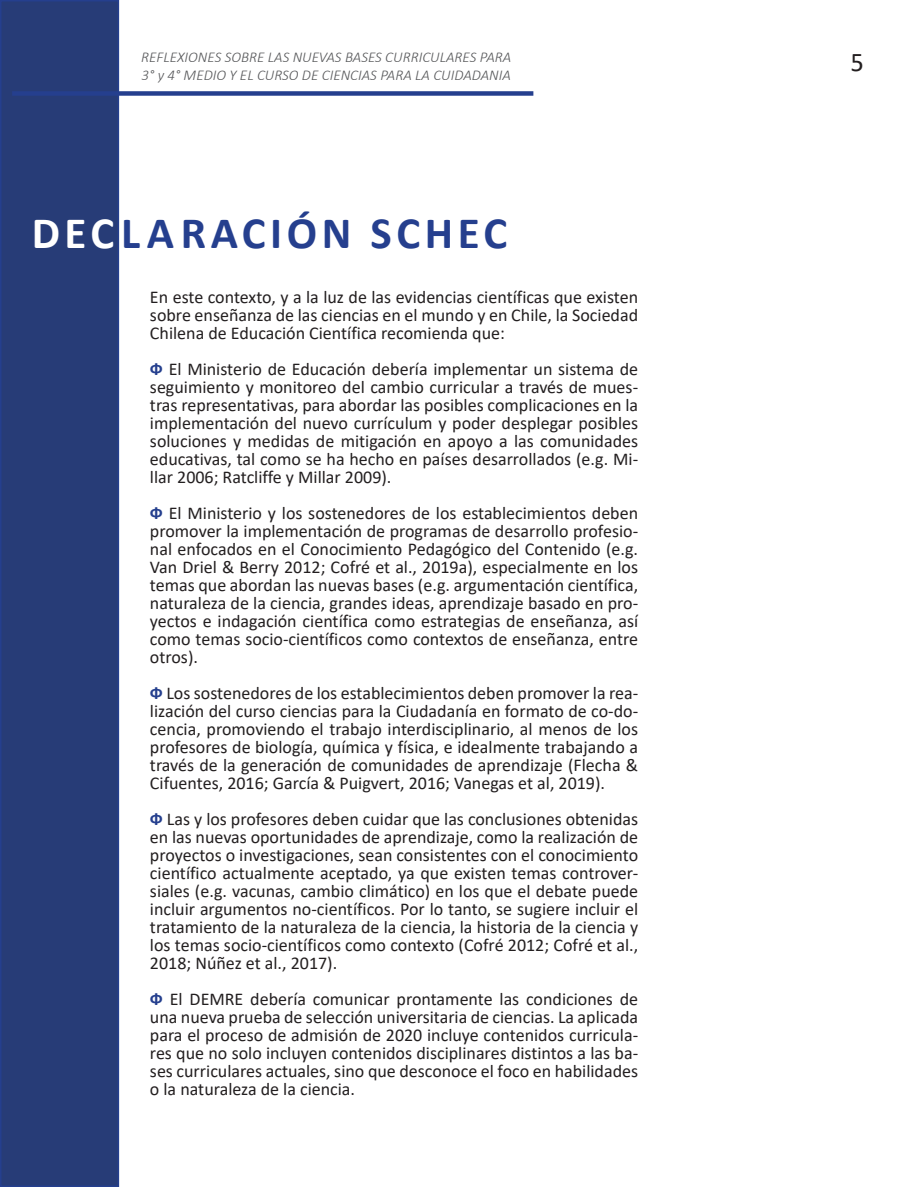
<style>
.page{position:relative;width:919px;height:1187px;background:#fff}
.page>*{position:absolute;margin:0;border:0;box-sizing:border-box;transform-origin:0 0}
.t1{font:700 45px "Calibri";letter-spacing:.1em;color:#253f8e}
.t2{font:27px "Calibri";color:#231f20}
.t3{font:18px/18px "Calibri";color:#231f20;text-align:justify}
.t4{font:italic 300 15px/18px "Calibri";color:#57585a}
.s1{color:#fff}
.s2{font-weight:700;color:#253f8e}
</style>
<div class="page">
<div style="left:0;top:0;width:119px;height:1186px;background:#273c77;border:2px solid #253f8e"></div>
<div style="left:12px;top:91px;width:521px;height:5px;background:#253f8e"></div>
<p class="t4" style="left:141px;top:48px;width:371px">REFLEXIONES SOBRE LAS NUEVAS BASES CURRICULARES PARA<br>3° y 4° MEDIO Y EL CURSO DE CIENCIAS PARA LA CUIDADANIA</p>
<p class="t1" style="left:32px;top:201px;width:477px"><span class="s1">DEC</span>LARACIÓN SCHEC</p>
<p class="t3" style="left:150px;top:287px;width:489px">En este contexto, y a la luz de las evidencias científicas que existen sobre enseñanza de las ciencias en el mundo y en Chile, la Sociedad Chilena de Educación Científica recomienda que:</p>
<p class="t3" style="left:150px;top:359px;width:489px"><span class="s2">Ф</span> El Ministerio de Educación debería implementar un sistema de seguimiento y monitoreo del cambio curricular a través de mues&shy;tras representativas, para abordar las posibles complicaciones en la implementación del nuevo currículum y poder desplegar posibles soluciones y medidas de mitigación en apoyo a las comunidades educativas, tal como se ha hecho en países desarrollados (e.g. Mi&shy;llar 2006; Ratcliffe y Millar 2009).</p>
<p class="t3" style="left:150px;top:503px;width:489px"><span class="s2">Ф</span> El Ministerio y los sostenedores de los establecimientos deben promover la implementación de programas de desarrollo profesio&shy;nal enfocados en el Conocimiento Pedagógico del Contenido (e.g.<br>Van Driel &amp; Berry 2012; Cofré et al., 2019a), especialmente en los temas que abordan las nuevas bases (e.g. argumentación científica, naturaleza de la ciencia, grandes ideas, aprendizaje basado en pro&shy;yectos e indagación científica como estrategias de enseñanza, así como temas socio-científicos como contextos de enseñanza, entre otros).</p>
<p class="t3" style="left:150px;top:683px;width:489px"><span class="s2">Ф</span> Los sostenedores de los establecimientos deben promover la rea&shy;lización del curso ciencias para la Ciudadanía en formato de co-do&shy;cencia, promoviendo el trabajo interdisciplinario, al menos de los profesores de biología, química y física, e idealmente trabajando a través de la generación de comunidades de aprendizaje (Flecha &amp; Cifuentes, 2016; García &amp; Puigvert, 2016; Vanegas et al, 2019).</p>
<p class="t3" style="left:150px;top:809px;width:489px"><span class="s2">Ф</span> Las y los profesores deben cuidar que las conclusiones obtenidas en las nuevas oportunidades de aprendizaje, como la realización de proyectos o investigaciones, sean consistentes con el conocimiento científico actualmente aceptado, ya que existen temas controver&shy;siales (e.g. vacunas, cambio climático) en los que el debate puede incluir argumentos no-científicos. Por lo tanto, se sugiere incluir el tratamiento de la naturaleza de la ciencia, la historia de la ciencia y los temas socio-científicos como contexto (Cofré 2012; Cofré et al., 2018; Núñez et al., 2017).</p>
<p class="t3" style="left:150px;top:989px;width:489px"><span class="s2">Ф</span> El DEMRE debería comunicar prontamente las condiciones de una nueva prueba de selección universitaria de ciencias. La aplicada para el proceso de admisión de 2020 incluye contenidos curricula&shy;res que no solo incluyen contenidos disciplinares distintos a las ba&shy;ses curriculares actuales, sino que desconoce el foco en habilidades o la naturaleza de la ciencia.</p>
<p class="t2" style="left:850px;top:44px;width:14px">5</p>
</div>
